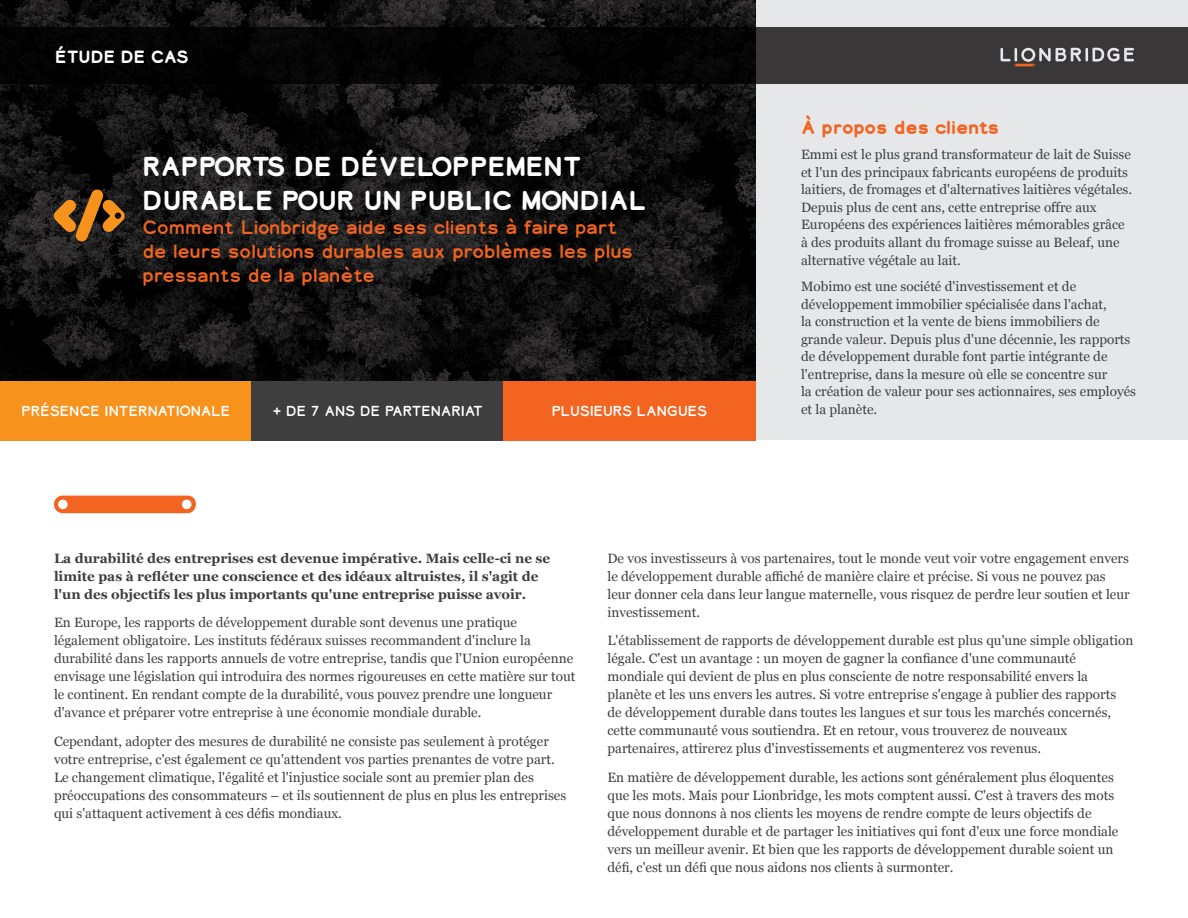
<style>
.page{position:relative;width:1188px;height:918px;background:#fff}
.page>*{position:absolute;margin:0;border:0;box-sizing:border-box;transform-origin:0 0}
.LB_Title{font:700 25.5px/34.5px "Lionbridge Sans";color:#fff}
.LB_Title-2{font:18px/24px "Lionbridge Sans";color:#f36421}
.t1{font:700 18px "Lionbridge Sans";color:#f36421}
.t2{font:700 16.5px "Lionbridge Sans";color:#fff}
.t3{font:13.5px/18px "Georgia";color:#3e3e3f}
.t4{font:700 13.5px/18px "Georgia";color:#3e3e3f}
.t5{font:13.5px "Lionbridge Sans";color:#fff}
</style>
<div class="page">
<svg style="left:0;top:0;width:756px;height:382px;background:#121211"></svg>
<div style="left:0;top:382px;width:252px;height:59px;background:#f7931d"></div>
<div style="left:252px;top:382px;width:251px;height:59px;background:#3e3e3f"></div>
<div style="left:503px;top:382px;width:253px;height:59px;background:#f36421"></div>
<div style="left:756px;top:0;width:432px;height:440px;background:#e6e7e9"></div>
<svg style="left:54px;top:496px;width:142px;height:17px;background:#f37033"></svg>
<svg style="left:0;top:27px;width:1188px;height:56px;background:#161515"></svg>
<svg style="left:54px;top:189px;width:71px;height:53px;background:#71491a"></svg>
<svg style="left:1000px;top:48px;width:134px;height:18px"></svg>
<p class="t2" style="left:55px;top:45px;width:135px">ÉTUDE DE CAS</p>
<p class="LB_Title" style="left:143px;top:149px;width:506px">RAPPORTS DE DÉVELOPPEMENT<br>DURABLE POUR UN PUBLIC MONDIAL</p>
<p class="LB_Title-2" style="left:143px;top:216px;width:492px">Comment Lionbridge aide ses clients à faire part de leurs solutions durables aux problèmes les plus pressants de la planète</p>
<p class="t5" style="left:21px;top:402px;width:210px">PRÉSENCE INTERNATIONALE</p>
<p class="t5" style="left:273px;top:402px;width:212px">+ DE 7 ANS DE PARTENARIAT</p>
<p class="t5" style="left:552px;top:402px;width:157px">PLUSIEURS LANGUES</p>
<p class="t1" style="left:801px;top:115px;width:200px">À propos des clients</p>
<p class="t3" style="left:801px;top:145px;width:332px;line-height:17.5px">Emmi est le plus grand transformateur de lait de Suisse et l'un des principaux fabricants européens de produits laitiers, de fromages et d'alternatives laitières végétales.<br>Depuis plus de cent ans, cette entreprise offre aux Européens des expériences laitières mémorables grâce à des produits allant du fromage suisse au Beleaf, une alternative végétale au lait.</p>
<p class="t3" style="left:801px;top:277px;width:336px;line-height:17.5px">Mobimo est une société d'investissement et de développement immobilier spécialisée dans l'achat,<br>la construction et la vente de biens immobiliers de grande valeur. Depuis plus d'une décennie, les rapports de développement durable font partie intégrante de l'entreprise, dans la mesure où elle se concentre sur<br>la création de valeur pour ses actionnaires, ses employés et la planète.</p>
<p class="t4" style="left:54px;top:548px;width:498px">La durabilité des entreprises est devenue impérative. Mais celle-ci ne se limite pas à refléter une conscience et des idéaux altruistes, il s'agit de l'un des objectifs les plus importants qu'une entreprise puisse avoir.</p>
<p class="t3" style="left:54px;top:613px;width:523px">En Europe, les rapports de développement durable sont devenus une pratique légalement obligatoire. Les instituts fédéraux suisses recommandent d'inclure la durabilité dans les rapports annuels de votre entreprise, tandis que l'Union européenne envisage une législation qui introduira des normes rigoureuses en cette matière sur tout le continent. En rendant compte de la durabilité, vous pouvez prendre une longueur d'avance et préparer votre entreprise à une économie mondiale durable.</p>
<p class="t3" style="left:54px;top:732px;width:514px">Cependant, adopter des mesures de durabilité ne consiste pas seulement à protéger votre entreprise, c'est également ce qu'attendent vos parties prenantes de votre part.<br>Le changement climatique, l'égalité et l'injustice sociale sont au premier plan des préoccupations des consommateurs – et ils soutiennent de plus en plus les entreprises qui s'attaquent activement à ces défis mondiaux.</p>
<p class="t3" style="left:608px;top:549px;width:524px">De vos investisseurs à vos partenaires, tout le monde veut voir votre engagement envers le développement durable affiché de manière claire et précise. Si vous ne pouvez pas leur donner cela dans leur langue maternelle, vous risquez de perdre leur soutien et leur investissement.</p>
<p class="t3" style="left:608px;top:631px;width:527px">L'établissement de rapports de développement durable est plus qu'une simple obligation légale. C'est un avantage : un moyen de gagner la confiance d'une communauté mondiale qui devient de plus en plus consciente de notre responsabilité envers la planète et les uns envers les autres. Si votre entreprise s'engage à publier des rapports de développement durable dans toutes les langues et sur tous les marchés concernés, cette communauté vous soutiendra. Et en retour, vous trouverez de nouveaux partenaires, attirerez plus d'investissements et augmenterez vos revenus.</p>
<p class="t3" style="left:608px;top:768px;width:513px">En matière de développement durable, les actions sont généralement plus éloquentes que les mots. Mais pour Lionbridge, les mots comptent aussi. C'est à travers des mots que nous donnons à nos clients les moyens de rendre compte de leurs objectifs de développement durable et de partager les initiatives qui font d'eux une force mondiale vers un meilleur avenir. Et bien que les rapports de développement durable soient un défi, c'est un défi que nous aidons nos clients à surmonter.</p>
</div>
